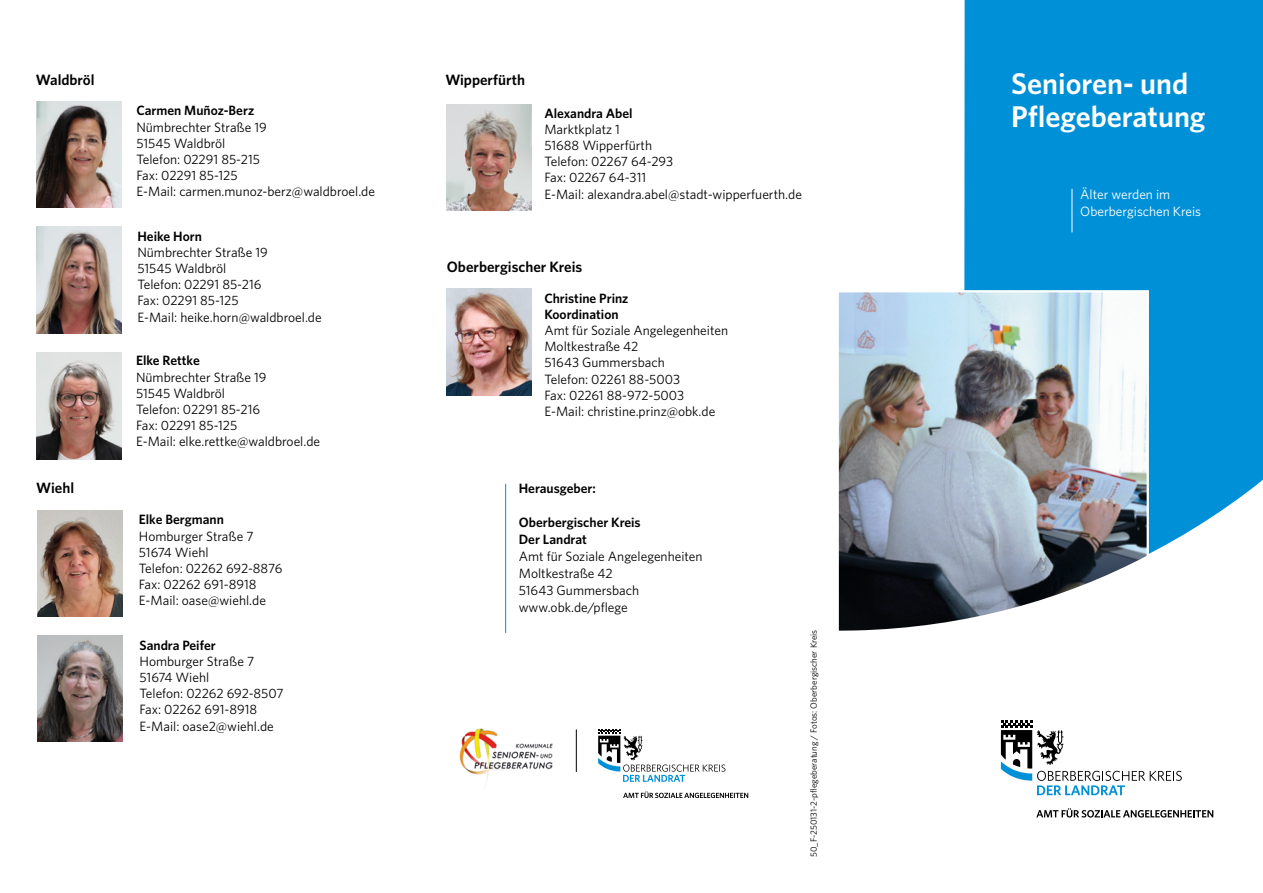
<style>
.page{position:relative;width:1263px;height:893px;background:#fff}
.page>*{position:absolute;margin:0;border:0;box-sizing:border-box;transform-origin:0 0}
.t1{font:600 30px/33px "Whitney";color:#fff}
.t2{font:600 15px "Whitney";color:#000}
.t3{font:13.5px/16.2px "Whitney";color:#000}
.t4{font:600 13.5px/17px "Whitney";color:#000}
.t5{font:13.5px/16.2px "Whitney";color:#fff}
.t6{font:9px "Whitney";color:#000}
</style>
<div class="page">
<div style="left:964px;top:0;width:299px;height:554px;background:#0090d7"></div>
<img style="left:36px;top:227px;width:85px;height:106px">
<svg style="left:1001px;top:720px;width:181px;height:75px"></svg>
<svg style="left:1036px;top:808px;width:177px;height:9px"></svg>
<img style="left:37px;top:636px;width:85px;height:106px">
<hr style="left:1071px;top:189px;width:1px;height:43px;background:#fff">
<hr style="left:505px;top:484px;width:1px;height:149px;background:#0090d7">
<hr style="left:576px;top:729px;width:1px;height:43px;background:#000">
<img style="left:459px;top:728px;width:94px;height:57px">
<svg style="left:598px;top:729px;width:127px;height:53px"></svg>
<svg style="left:623px;top:791px;width:125px;height:7px"></svg>
<img style="left:838px;top:289px;width:312px;height:342px">
<img style="left:36px;top:353px;width:85px;height:106px">
<img style="left:446px;top:105px;width:85px;height:106px">
<img style="left:446px;top:289px;width:85px;height:106px">
<img style="left:36px;top:101px;width:85px;height:107px">
<img style="left:37px;top:510px;width:85px;height:106px">
<p class="t2" style="left:36px;top:70px;width:60px">Waldbröl</p>
<p class="t2" style="left:445px;top:70px;width:81px">Wipperfürth</p>
<p class="t4" style="left:136px;top:102px;width:119px">Carmen Muñoz-Berz</p>
<p class="t3" style="left:136px;top:119px;width:240px">Nümbrechter Straße 19<br>51545 Waldbröl<br>Telefon: 02291 85-215<br>Fax: 02291 85-125<br>E-Mail: carmen.munoz-berz@waldbroel.de</p>
<p class="t4" style="left:544px;top:104px;width:90px">Alexandra Abel</p>
<p class="t3" style="left:544px;top:121px;width:259px">Marktkplatz 1<br>51688 Wipperfürth<br>Telefon: 02267 64-293<br>Fax: 02267 64-311<br>E-Mail: alexandra.abel@stadt-wipperfuerth.de</p>
<p class="t4" style="left:137px;top:227px;width:66px">Heike Horn</p>
<p class="t3" style="left:137px;top:244px;width:186px">Nümbrechter Straße 19<br>51545 Waldbröl<br>Telefon: 02291 85-216<br>Fax: 02291 85-125<br>E-Mail: heike.horn@waldbroel.de</p>
<p class="t4" style="left:136px;top:352px;width:65px">Elke Rettke</p>
<p class="t3" style="left:136px;top:368px;width:186px">Nümbrechter Straße 19<br>51545 Waldbröl<br>Telefon: 02291 85-216<br>Fax: 02291 85-125<br>E-Mail: elke.rettke@waldbroel.de</p>
<p class="t2" style="left:447px;top:257px;width:137px">Oberbergischer Kreis</p>
<p class="t4" style="left:544px;top:289px;width:86px;line-height:16.2px">Christine Prinz<br>Koordination</p>
<p class="t3" style="left:544px;top:322px;width:185px">Amt für Soziale Angelegenheiten<br>Moltkestraße 42<br>51643 Gummersbach<br>Telefon: 02261 88-5003<br>Fax: 02261 88-972-5003<br>E-Mail: christine.prinz@obk.de</p>
<p class="t2" style="left:36px;top:478px;width:39px">Wiehl</p>
<p class="t4" style="left:139px;top:511px;width:87px">Elke Bergmann</p>
<p class="t3" style="left:139px;top:527px;width:145px">Homburger Straße 7<br>51674 Wiehl<br>Telefon: 02262 692-8876<br>Fax: 02262 691-8918<br>E-Mail: oase@wiehl.de</p>
<p class="t4" style="left:139px;top:636px;width:78px">Sandra Peifer</p>
<p class="t3" style="left:139px;top:653px;width:146px">Homburger Straße 7<br>51674 Wiehl<br>Telefon: 02262 692-8507<br>Fax: 02262 691-8918<br>E-Mail: oase2@wiehl.de</p>
<p class="t4" style="left:519px;top:480px;width:79px">Herausgeber:</p>
<p class="t4" style="left:519px;top:514px;width:123px">Oberbergischer Kreis<br>Der Landrat</p>
<p class="t3" style="left:519px;top:548px;width:185px;line-height:17px">Amt für Soziale Angelegenheiten<br>Moltkestraße 42<br>51643 Gummersbach www.obk.de/pflege</p>
<p class="t6" style="left:808px;top:857px;width:229px;rotate:-90deg">50_F-250131-2-pflegeberatung / Fotos: Oberbergischer Kreis</p>
<h1 class="t1" style="left:1011px;top:67px;width:196px">Senioren- und<br>Pflegeberatung</h1>
<p class="t5" style="left:1080px;top:186px;width:122px">Älter werden im<br>Oberbergischen Kreis</p>
</div>
